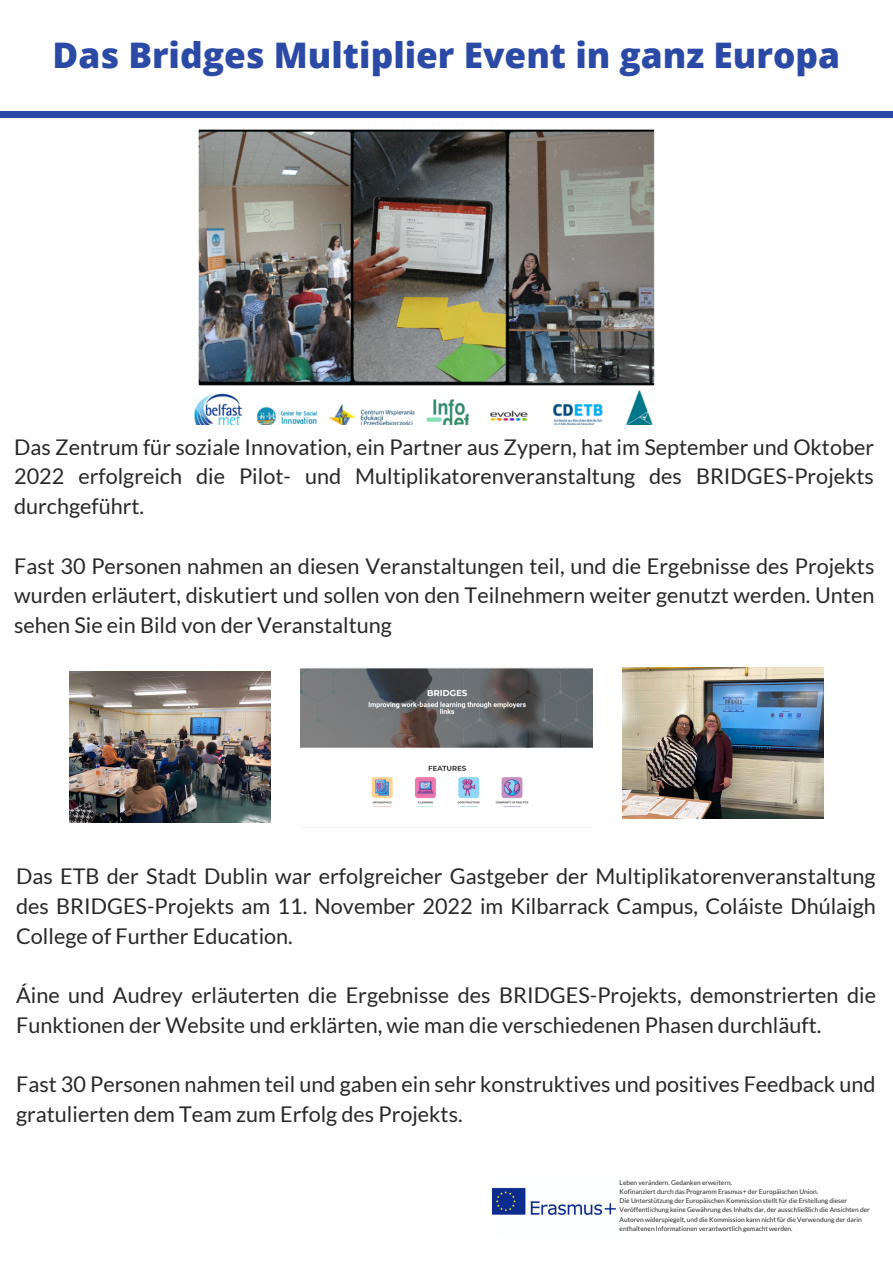
<style>
.page{position:relative;width:893px;height:1264px;background:#fff}
.page>*{position:absolute;margin:0;border:0;box-sizing:border-box;transform-origin:0 0}
.t1{font:800 35.25px "Open Sans";color:#2b4aa6}
.t2{font:21.6px/29.7px "Lato";color:#282828;text-align:justify}
.t3{font:6.6px/9.3px "Lato";color:#282828}
</style>
<div class="page">
<img style="left:194px;top:123px;width:461px;height:301px">
<img style="left:493px;top:1187px;width:123px;height:29px">
<img style="left:69px;top:671px;width:202px;height:151px">
<img style="left:622px;top:667px;width:201px;height:151px">
<div style="left:0;top:111px;width:892px;height:6px;background:#2b4aa6"></div>
<img style="left:301px;top:668px;width:291px;height:139px">
<h1 class="t1" style="left:53px;top:30px;width:789px">Das Bridges Multiplier Event in ganz Europa</h1>
<p class="t2" style="left:14px;top:431px;width:861px">Das Zentrum für soziale Innovation, ein Partner aus Zypern, hat im September und Oktober 2022 erfolgreich die Pilot- und Multiplikatorenveranstaltung des BRIDGES-Projekts durchgeführt.</p>
<p class="t2" style="left:14px;top:550px;width:861px">Fast 30 Personen nahmen an diesen Veranstaltungen teil, und die Ergebnisse des Projekts wurden erläutert, diskutiert und sollen von den Teilnehmern weiter genutzt werden. Unten sehen Sie ein Bild von der Veranstaltung</p>
<p class="t2" style="left:16px;top:860px;width:861px">Das ETB der Stadt Dublin war erfolgreicher Gastgeber der Multiplikatorenveranstaltung des BRIDGES-Projekts am 11. November 2022 im Kilbarrack Campus, Coláiste Dhúlaigh College of Further Education.</p>
<p class="t2" style="left:16px;top:979px;width:861px">Áine und Audrey erläuterten die Ergebnisse des BRIDGES-Projekts, demonstrierten die<br>Funktionen der Website und erklärten, wie man die verschiedenen Phasen durchläuft.</p>
<p class="t2" style="left:16px;top:1069px;width:860px">Fast 30 Personen nahmen teil und gaben ein sehr konstruktives und positives Feedback und gratulierten dem Team zum Erfolg des Projekts.</p>
<p class="t3" style="left:619px;top:1177px;width:252px">Leben verändern. Gedanken erweitern.<br>Kofinanziert durch das Programm Erasmus+ der Europäischen Union.<br>Die Unterstützung der Europäischen Kommission stellt für die Erstellung dieser Veröffentlichung keine Gewährung des Inhalts dar, der ausschließlich die Ansichten der Autoren widerspiegelt, und die Kommission kann nicht für die Verwendung der darin enthaltenen Informationen verantwortlich gemacht werden.</p>
</div>
